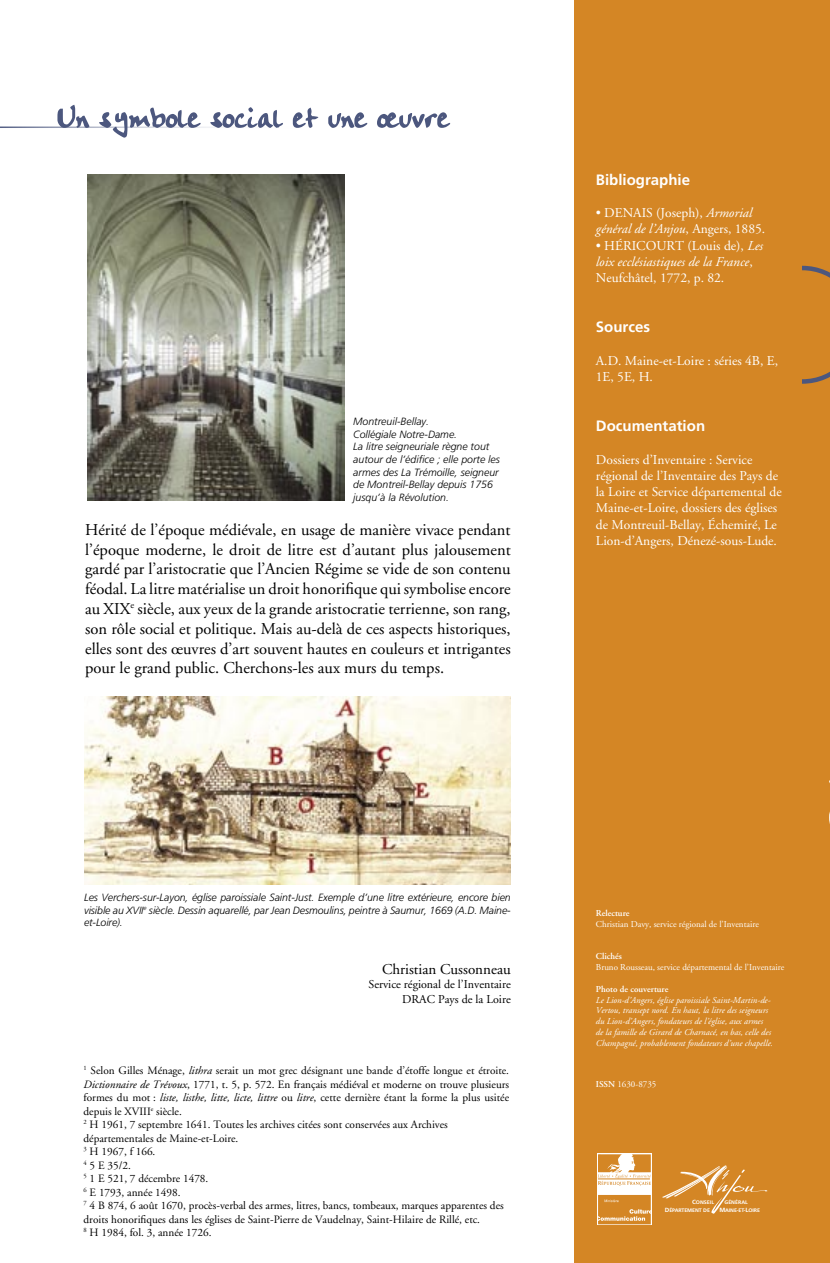
<style>
.page{position:relative;width:830px;height:1263px;background:#fff}
.page>*{position:absolute;margin:0;border:0;box-sizing:border-box;transform-origin:0 0}
.t1{font:16.5px/19.8px "Adobe Garamond";color:#000;text-align:justify}
.Titre{font:700 15px "Frutiger";color:#fff}
.t2{font:15px "Adobe Garamond";color:#000}
.Titre-2{font:13.5px/16.2px "Adobe Garamond";color:#fff}
.t3{font:12px "Adobe Garamond";color:#000}
.endnote_text{font:11.25px/13.5px "Adobe Garamond";color:#000}
.t4{font:italic 300 10.5px/12.6px "Frutiger";color:#000;text-align:justify}
.Style_de_paragraphe_1{font:italic 9px/10.8px "Adobe Garamond";color:#fff}
.Style_de_paragraphe_1-2{font:9px "Adobe Garamond";color:#fff}
.Style_de_paragraphe_1-3{font:600 9px "Adobe Garamond";color:#fff}
.t5{font:700 5.1px "Frutiger";letter-spacing:-.02em;color:#fff;scale:1.05 1}
.t6{font:700 5.1px "Frutiger";color:#fff;scale:1.05 1}
.s1{font-style:italic}
.s2{font-weight:600}
.s3{font-size:6px}
</style>
<div class="page">
<div style="left:801px;top:0;width:28px;height:1263px;background:#d48625"></div>
<svg style="left:802px;top:266px;width:27px;height:118px"></svg>
<div style="left:574px;top:0;width:227px;height:1263px;background:#d48625"></div>
<img style="left:84px;top:696px;width:426px;height:189px">
<img style="left:87px;top:174px;width:257px;height:327px">
<svg style="left:662px;top:1165px;width:105px;height:49px"></svg>
<div style="left:597px;top:1154px;width:54px;height:71px;background:#fff"></div>
<svg style="left:597px;top:1154px;width:53px;height:31px"></svg>
<svg style="left:598px;top:1195px;width:52px;height:29px;background:#d8923c"></svg>
<svg style="left:57px;top:105px;width:393px;height:33px"></svg>
<p class="t4" style="left:353px;top:415px;width:77px">Montreuil-Bellay.</p>
<p class="t4" style="left:353px;top:428px;width:105px">Collégiale Notre-Dame.</p>
<p class="t4" style="left:353px;top:440px;width:148px;text-align:left">La litre seigneuriale règne tout autour de l’édifice ; elle porte les armes des La Trémoille, seigneur de Montreil-Bellay depuis 1756 jusqu’à la Révolution.</p>
<p class="t1" style="left:85px;top:520px;width:427px">Hérité de l’époque médiévale, en usage de manière vivace pendant l’époque moderne, le droit de litre est d’autant plus jalousement gardé par l’aristocratie que l’Ancien Régime se vide de son contenu féodal. La litre matérialise un droit honorifique qui symbolise encore au XIX<sup>e</sup> siècle, aux yeux de la grande aristocratie terrienne, son rang, son rôle social et politique. Mais au-delà de ces aspects historiques, elles sont des œuvres d’art souvent hautes en couleurs et intrigantes pour le grand public. Cherchons-les aux murs du temps.</p>
<p class="Titre" style="left:595px;top:171px;width:96px">Bibliographie</p>
<p class="Titre-2" style="left:595px;top:205px;width:171px">• DENAIS (Joseph), <span class="s1">Armorial général de l’Anjou</span>, Angers, 1885.</p>
<p class="Titre-2" style="left:595px;top:238px;width:168px">• HÉRICOURT (Louis de), <span class="s1">Les loix ecclésiastiques de la France</span>,<br>Neufchâtel, 1772, p. 82.</p>
<p class="Titre" style="left:595px;top:318px;width:56px">Sources</p>
<p class="Titre-2" style="left:595px;top:353px;width:183px">A.D. Maine-et-Loire : séries 4B, E,<br>1E, 5E, H.</p>
<p class="Titre" style="left:595px;top:417px;width:111px">Documentation</p>
<p class="Titre-2" style="left:595px;top:452px;width:187px">Dossiers d’Inventaire : Service régional de l’Inventaire des Pays de la Loire et Service départemental de Maine-et-Loire, dossiers des églises de Montreuil-Bellay, Échemiré, Le Lion-d’Angers, Dénezé-sous-Lude.</p>
<p class="t4" style="left:84px;top:891px;width:428px">Les Verchers-sur-Layon, église paroissiale Saint-Just. Exemple d’une litre extérieure, encore bien visible au XVII<sup>e</sup> siècle. Dessin aquarellé, par Jean Desmoulins, peintre à Saumur, 1669 (A.D. Maine&shy;et-Loire).</p>
<p class="t2" style="left:382px;top:961px;width:130px">Christian Cussonneau</p>
<p class="t3" style="left:368px;top:978px;width:144px">Service régional de l’Inventaire</p>
<p class="t3" style="left:402px;top:992px;width:110px">DRAC Pays de la Loire</p>
<p class="endnote_text" style="left:83px;top:1064px;width:427px;text-align:justify"><sup>1</sup> Selon Gilles Ménage, <span class="s1">lithra</span> serait un mot grec désignant une bande d’étoffe longue et étroite.<br><span class="s1">Dictionnaire de Trévoux</span>, 1771, t. 5, p. 572. En français médiéval et moderne on trouve plusieurs formes du mot : <span class="s1">liste, listhe, litte, licte, littre</span> ou <span class="s1">litre</span>, cette dernière étant la forme la plus usitée depuis le XVIII<sup>e</sup> siècle.</p>
<p class="endnote_text" style="left:83px;top:1118px;width:365px"><sup>2</sup> H 1961, 7 septembre 1641. Toutes les archives citées sont conservées aux Archives départementales de Maine-et-Loire.</p>
<p class="endnote_text" style="left:83px;top:1145px;width:73px"><sup>3</sup> H 1967, f 166.</p>
<p class="endnote_text" style="left:83px;top:1158px;width:49px"><sup>4</sup> 5 E 35/2.</p>
<p class="endnote_text" style="left:83px;top:1172px;width:126px"><sup>5</sup> 1 E 521, 7 décembre 1478.</p>
<p class="endnote_text" style="left:83px;top:1185px;width:98px"><sup>6</sup> E 1793, année 1498.</p>
<p class="endnote_text" style="left:83px;top:1199px;width:421px"><sup>7</sup> 4 B 874, 6 août 1670, procès-verbal des armes, litres, bancs, tombeaux, marques apparentes des droits honorifiques dans les églises de Saint-Pierre de Vaudelnay, Saint-Hilaire de Rillé, etc.</p>
<p class="endnote_text" style="left:83px;top:1226px;width:129px"><sup>8</sup> H 1984, fol. 3, année 1726.</p>
<p class="Style_de_paragraphe_1-3" style="left:595px;top:908px;width:35px">Relecture</p>
<p class="Style_de_paragraphe_1-2" style="left:595px;top:919px;width:164px">Christian Davy, service régional de l’Inventaire</p>
<p class="Style_de_paragraphe_1-3" style="left:595px;top:952px;width:28px">Clichés</p>
<p class="Style_de_paragraphe_1-2" style="left:595px;top:962px;width:190px">Bruno Rousseau, service départemental de l’Inventaire</p>
<p class="Style_de_paragraphe_1-3" style="left:595px;top:984px;width:74px">Photo de couverture</p>
<p class="Style_de_paragraphe_1" style="left:595px;top:995px;width:179px">Le Lion-d’Angers, église paroissiale Saint-Martin-de-Vertou, transept nord. En haut, la litre des seigneurs du Lion-d’Angers, fondateurs de l’église, aux armes<br>de la famille de Girard de Charnacé, en bas, celle des Champagné, probablement fondateurs d’une chapelle.</p>
<p class="Style_de_paragraphe_1-2" style="left:595px;top:1079px;width:62px"><span class="s2">ISSN</span> 1630-8735</p>
<p class="t5" style="left:691px;top:1199px;width:22px"><span class="s3">C</span>ONSEIL</p>
<p class="t6" style="left:724px;top:1199px;width:24px">GÉNÉRAL</p>
<p class="t5" style="left:664px;top:1207px;width:44px"><span class="s3">D</span>ÉPARTEMENT DE</p>
<p class="t5" style="left:719px;top:1207px;width:40px"><span class="s3">M</span>AINE-ET-<span class="s3">L</span>OIRE</p>
</div>
